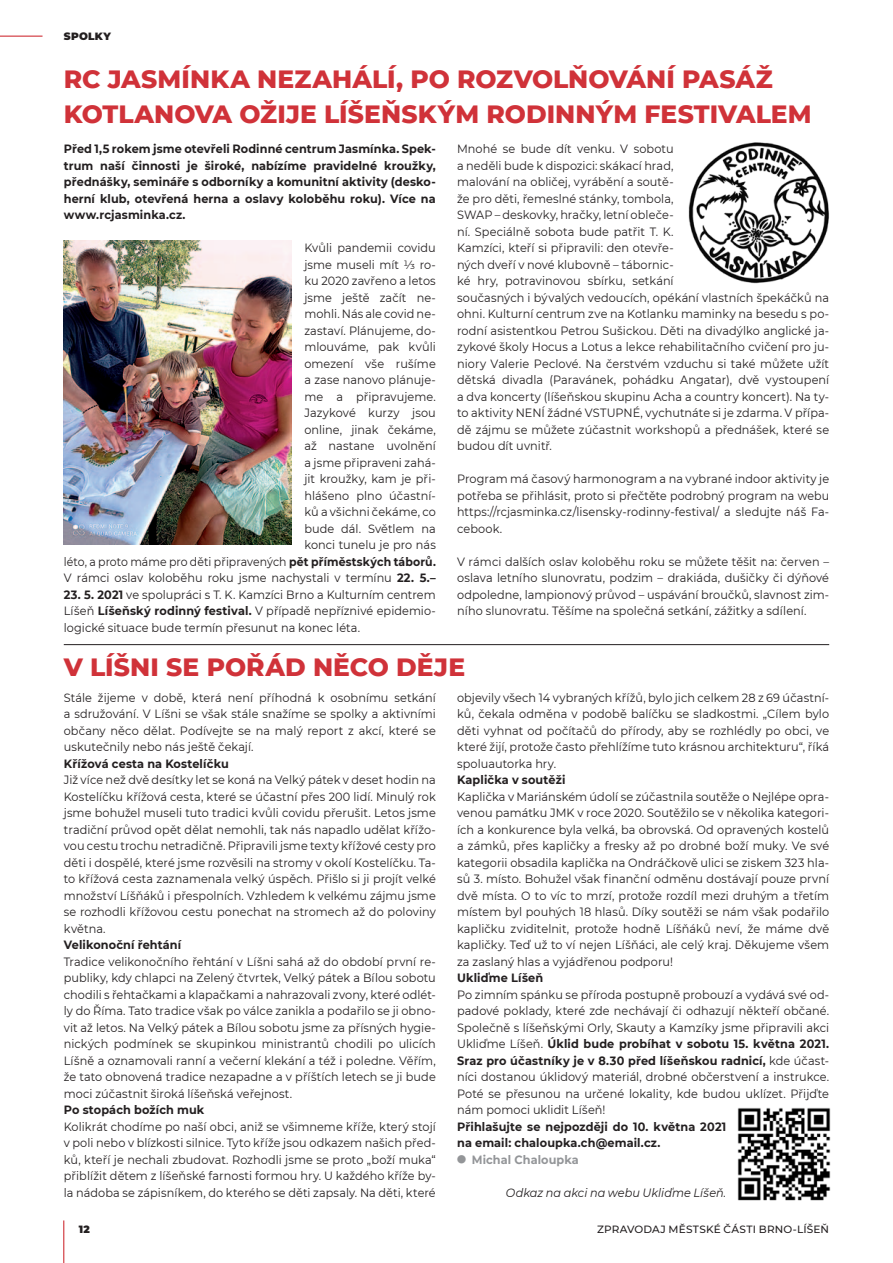
<style>
.page{position:relative;width:893px;height:1263px;background:#fff}
.page>*{position:absolute;margin:0;border:0;box-sizing:border-box;transform-origin:0 0}
.t1{font:800 25.5px/34.5px "Montserrat";letter-spacing:.005em;color:#d03239}
.t2{font:12px/16.5px "Montserrat";letter-spacing:.005em;color:#231f20;text-align:justify;scale:.94 1}
.t3{font:700 12px/16.5px "Montserrat";letter-spacing:.01em;color:#231f20;text-align:justify;scale:.94 1}
.t4{font:italic 12px "Montserrat";letter-spacing:.005em;color:#231f20;scale:.94 1}
.t5{font:700 12px "Montserrat";letter-spacing:.01em;color:#939598;scale:.94 1}
.t6{font:500 10.5px "Montserrat";letter-spacing:.015em;color:#231f20}
.t7{font:900 10.5px "Montserrat";letter-spacing:.03em;color:#231f20}
.s1{font-weight:700}
</style>
<div class="page">
<hr style="left:0;top:36px;width:43px;height:1px;background:#d03239">
<hr style="left:63px;top:1220px;width:1px;height:43px;background:#d03239">
<img style="left:64px;top:240px;width:228px;height:305px">
<img style="left:688px;top:142px;width:141px;height:142px">
<hr style="left:64px;top:644px;width:765px;height:1px;background:#231f20">
<img style="left:737px;top:1108px;width:94px;height:93px">
<p class="t7" style="left:64px;top:28px;width:49px">SPOLKY</p>
<h1 class="t1" style="left:64px;top:61px;width:749px">RC JASMÍNKA NEZAHÁLÍ, PO ROZVOLŇOVÁNÍ PASÁŽ<br>KOTLANOVA OŽIJE LÍŠEŇSKÝM RODINNÝM FESTIVALEM</h1>
<p class="t3" style="left:64px;top:140px;width:397px">Před 1,5 rokem jsme otevřeli Rodinné centrum Jasmínka. Spek&shy;trum naší činnosti je široké, nabízíme pravidelné kroužky, přednášky, semináře s odborníky a komunitní aktivity (desko&shy;herní klub, otevřená herna a oslavy koloběhu roku). Více na www.rcjasminka.cz.</p>
<p class="t2" style="left:64px;top:239px;width:397px;text-align:right">Kvůli pandemii covidu<br>jsme museli mít ⅓ ro-<br>ku 2020 zavřeno a letos<br>jsme ještě začít ne-<br>mohli. Nás ale covid ne-<br>zastaví. Plánujeme, do-<br>mlouváme, pak kvůli<br>omezení vše rušíme<br>a zase nanovo plánuje-<br>me a připravujeme.<br>Jazykové kurzy jsou<br>online, jinak čekáme,<br>až nastane uvolnění<br>a jsme připraveni zahá-<br>jit kroužky, kam je při-<br>hlášeno plno účastní-<br>ků a všichni čekáme, co<br>bude dál. Světlem na<br>konci tunelu je pro nás<br>léto, a proto máme pro děti připravených <span class="s1">pět příměstských táborů.<br></span>V rámci oslav koloběhu roku jsme nachystali v termínu <span class="s1">22. 5.–</span></p>
<p class="t2" style="left:64px;top:586px;width:397px"><span class="s1">23. 5. 2021</span> ve spolupráci s T. K. Kamzíci Brno a Kulturním centrem Líšeň <span class="s1">Líšeňský rodinný festival.</span> V případě nepříznivé epidemio&shy;logické situace bude termín přesunut na konec léta.</p>
<p class="t2" style="left:457px;top:140px;width:397px;text-align:left">Mnohé se bude dít venku. V sobotu<br>a neděli bude k dispozici: skákací hrad,<br>malování na obličej, vyrábění a soutě-<br>že pro děti, řemeslné stánky, tombola,<br>SWAP – deskovky, hračky, letní obleče-<br>ní. Speciálně sobota bude patřit T. K.<br>Kamzíci, kteří si připravili: den otevře-<br>ných dveří v nové klubovně – tábornic-<br>ké hry, potravinovou sbírku, setkání<br>současných i bývalých vedoucích, opékání vlastních špekáčků na ohni. Kulturní centrum zve na Kotlanku maminky na besedu s po&shy;rodní asistentkou Petrou Sušickou. Děti na divadýlko anglické ja&shy;zykové školy Hocus a Lotus a lekce rehabilitačního cvičení pro ju&shy;niory Valerie Peclové. Na čerstvém vzduchu si také můžete užít dětská divadla (Paravánek, pohádku Angatar), dvě vystoupení a dva koncerty (líšeňskou skupinu Acha a country koncert). Na ty&shy;to aktivity NENÍ žádné VSTUPNÉ, vychutnáte si je zdarma. V přípa&shy;dě zájmu se můžete zúčastnit workshopů a přednášek, které se budou dít uvnitř.</p>
<p class="t2" style="left:457px;top:470px;width:397px">Program má časový harmonogram a na vybrané indoor aktivity je potřeba se přihlásit, proto si přečtěte podrobný program na webu https://rcjasminka.cz/lisensky-rodinny-festival/ a sledujte náš Fa&shy;cebook.</p>
<p class="t2" style="left:457px;top:553px;width:397px">V rámci dalších oslav koloběhu roku se můžete těšit na: červen – oslava letního slunovratu, podzim – drakiáda, dušičky či dýňové odpoledne, lampionový průvod – uspávání broučků, slavnost zim&shy;ního slunovratu. Těšíme na společná setkání, zážitky a sdílení.</p>
<h1 class="t1" style="left:64px;top:649px;width:403px">V LÍŠNI SE POŘÁD NĚCO DĚJE</h1>
<p class="t2" style="left:64px;top:689px;width:397px">Stále žijeme v době, která není příhodná k osobnímu setkání a sdružování. V Líšni se však stále snažíme se spolky a aktivními občany něco dělat. Podívejte se na malý report z akcí, které se uskutečnily nebo nás ještě čekají.</p>
<p class="t3" style="left:64px;top:754px;width:177px">Křížová cesta na Kostelíčku</p>
<p class="t2" style="left:64px;top:771px;width:397px">Již více než dvě desítky let se koná na Velký pátek v deset hodin na Kostelíčku křížová cesta, které se účastní přes 200 lidí. Minulý rok jsme bohužel museli tuto tradici kvůli covidu přerušit. Letos jsme tradiční průvod opět dělat nemohli, tak nás napadlo udělat křížo&shy;vou cestu trochu netradičně. Připravili jsme texty křížové cesty pro děti i dospělé, které jsme rozvěsili na stromy v okolí Kostelíčku. Ta&shy;to křížová cesta zaznamenala velký úspěch. Přišlo si ji projít velké množství Líšňáků i přespolních. Vzhledem k velkému zájmu jsme se rozhodli křížovou cestu ponechat na stromech až do poloviny května.</p>
<p class="t3" style="left:64px;top:936px;width:126px">Velikonoční řehtání</p>
<p class="t2" style="left:64px;top:953px;width:397px">Tradice velikonočního řehtání v Líšni sahá až do období první re&shy;publiky, kdy chlapci na Zelený čtvrtek, Velký pátek a Bílou sobotu chodili s řehtačkami a klapačkami a nahrazovali zvony, které odlét&shy;ly do Říma. Tato tradice však po válce zanikla a podařilo se ji obno&shy;vit až letos. Na Velký pátek a Bílou sobotu jsme za přísných hygie&shy;nických podmínek se skupinkou ministrantů chodili po ulicích Líšně a oznamovali ranní a večerní klekání a též i poledne. Věřím, že tato obnovená tradice nezapadne a v příštích letech se ji bude moci zúčastnit široká líšeňská veřejnost.</p>
<p class="t3" style="left:64px;top:1101px;width:151px">Po stopách božích muk</p>
<p class="t2" style="left:64px;top:1118px;width:397px">Kolikrát chodíme po naší obci, aniž se všimneme kříže, který stojí v poli nebo v blízkosti silnice. Tyto kříže jsou odkazem našich před&shy;ků, kteří je nechali zbudovat. Rozhodli jsme se proto „boží muka“ přiblížit dětem z líšeňské farnosti formou hry. U každého kříže by&shy;la nádoba se zápisníkem, do kterého se děti zapsaly. Na děti, které</p>
<p class="t2" style="left:457px;top:689px;width:397px">objevily všech 14 vybraných křížů, bylo jich celkem 28 z 69 účastní&shy;ků, čekala odměna v podobě balíčku se sladkostmi. „Cílem bylo děti vyhnat od počítačů do přírody, aby se rozhlédly po obci, ve které žijí, protože často přehlížíme tuto krásnou architekturu“, říká spoluautorka hry.</p>
<p class="t3" style="left:457px;top:771px;width:117px">Kaplička v soutěži</p>
<p class="t2" style="left:457px;top:788px;width:397px">Kaplička v Mariánském údolí se zúčastnila soutěže o Nejlépe opra&shy;venou památku JMK v roce 2020. Soutěžilo se v několika kategori&shy;ích a konkurence byla velká, ba obrovská. Od opravených kostelů a zámků, přes kapličky a fresky až po drobné boží muky. Ve své kategorii obsadila kaplička na Ondráčkově ulici se ziskem 323 hla&shy;sů 3. místo. Bohužel však finanční odměnu dostávají pouze první dvě místa. O to víc to mrzí, protože rozdíl mezi druhým a třetím místem byl pouhých 18 hlasů. Díky soutěži se nám však podařilo kapličku zviditelnit, protože hodně Líšňáků neví, že máme dvě kapličky. Teď už to ví nejen Líšňáci, ale celý kraj. Děkujeme všem za zaslaný hlas a vyjádřenou podporu!</p>
<p class="t3" style="left:457px;top:969px;width:93px">Ukliďme Líšeň</p>
<p class="t2" style="left:457px;top:986px;width:397px">Po zimním spánku se příroda postupně probouzí a vydává své od&shy;padové poklady, které zde nechávají či odhazují někteří občané.<br>Společně s líšeňskými Orly, Skauty a Kamzíky jsme připravili akci Ukliďme Líšeň. <span class="s1">Úklid bude probíhat v sobotu 15. května 2021.<br>Sraz pro účastníky je v 8.30 před líšeňskou radnicí,</span> kde účast&shy;níci dostanou úklidový materiál, drobné občerstvení a instrukce.<br>Poté se přesunou na určené lokality, kde budou uklízet. Přijďte nám pomoci uklidit Líšeň!</p>
<p class="t3" style="left:457px;top:1117px;width:288px">Přihlašujte se nejpozději do 10. května 2021 na email: chaloupka.ch@email.cz.</p>
<p class="t5" style="left:457px;top:1151px;width:131px">● Michal Chaloupka</p>
<p class="t4" style="left:506px;top:1184px;width:236px">Odkaz na akci na webu Ukliďme Líšeň.</p>
<p class="t7" style="left:79px;top:1221px;width:13px">12</p>
<p class="t6" style="left:597px;top:1222px;width:234px">ZPRAVODAJ MĚSTSKÉ ČÁSTI BRNO-LÍŠEŇ</p>
</div>
